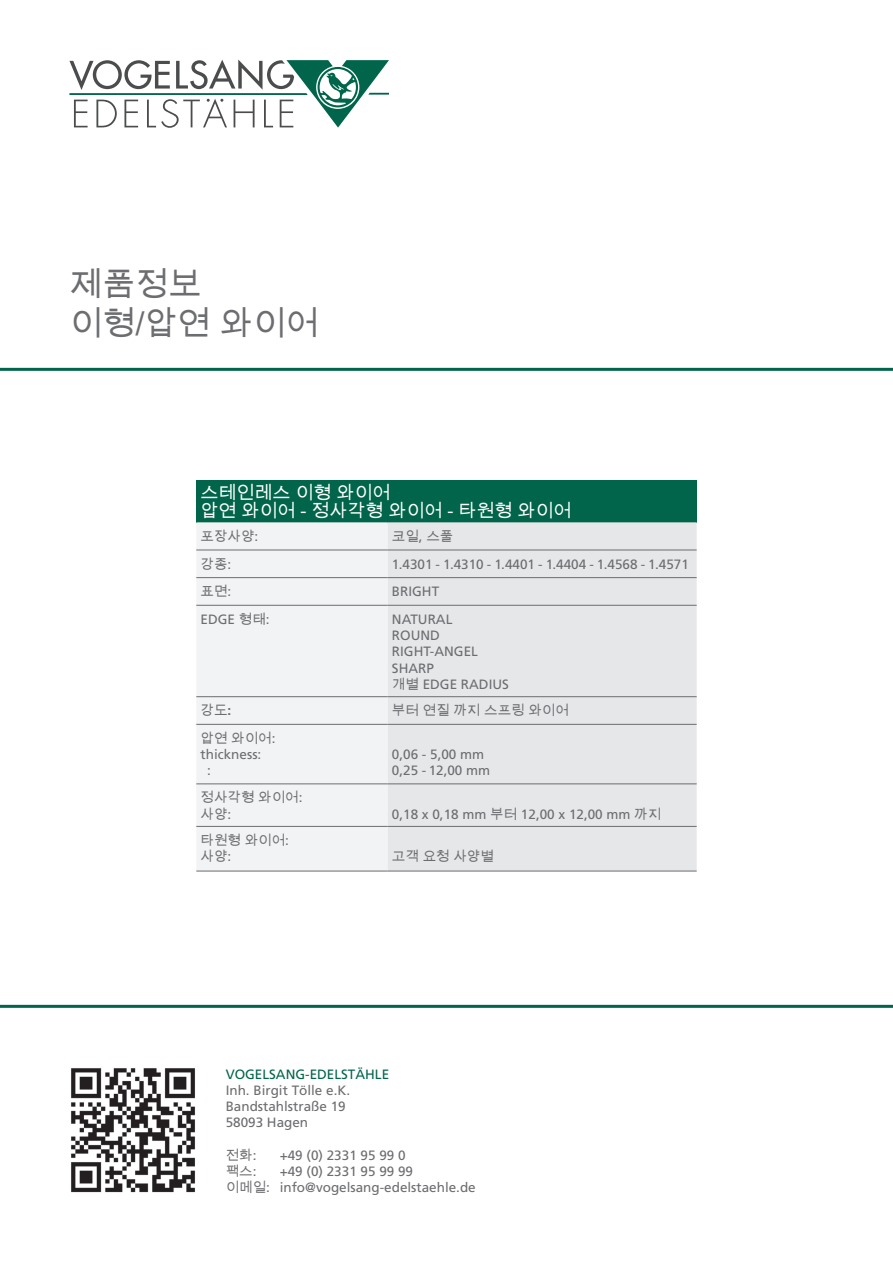
<style>
.page{position:relative;width:893px;height:1263px;background:#fff}
.page>*{position:absolute;margin:0;border:0;box-sizing:border-box;transform-origin:0 0}
.t1{font:33px/39.6px "Arial Unicode MS";color:#6c6d70}
.t2{font:18px/18px "Arial Unicode MS";color:#fff}
.t3{font:13.5px/16.2px "Frutiger LT Std";color:#6c6d70}
.t4{font:13.5px/16.2px "Arial Unicode MS";color:#6c6d70}
.t5{font:13.5px "Frutiger LT Std";color:#00654a}
.s1{font-family:"Frutiger LT Std"}
.s2{font-family:"Arial Unicode MS"}
.s3{font-family:"Frutiger LT Std";font-weight:700}
</style>
<div class="page">
<img style="left:71px;top:1068px;width:124px;height:125px">
<svg style="left:69px;top:60px;width:320px;height:68px"></svg>
<hr style="left:0;top:1005px;width:893px;height:3px;background:#00654a">
<hr style="left:0;top:368px;width:893px;height:3px;background:#00654a">
<div style="left:196px;top:480px;width:501px;height:42px;background:#00654a"></div>
<div style="left:196px;top:522px;width:192px;height:349px;background:#f2f3f4"></div>
<div style="left:388px;top:522px;width:309px;height:349px;background:#e6e7e9"></div>
<hr style="left:196px;top:871px;width:192px;height:1px;background:#6c6d70">
<hr style="left:388px;top:871px;width:309px;height:1px;background:#6c6d70">
<hr style="left:196px;top:550px;width:192px;height:1px;background:#6c6d70">
<hr style="left:388px;top:550px;width:309px;height:1px;background:#6c6d70">
<hr style="left:196px;top:577px;width:192px;height:1px;background:#6c6d70">
<hr style="left:388px;top:577px;width:309px;height:1px;background:#6c6d70">
<hr style="left:196px;top:605px;width:192px;height:1px;background:#6c6d70">
<hr style="left:388px;top:605px;width:309px;height:1px;background:#6c6d70">
<hr style="left:196px;top:696px;width:192px;height:1px;background:#6c6d70">
<hr style="left:388px;top:696px;width:309px;height:1px;background:#6c6d70">
<hr style="left:196px;top:724px;width:192px;height:1px;background:#6c6d70">
<hr style="left:388px;top:724px;width:309px;height:1px;background:#6c6d70">
<hr style="left:196px;top:783px;width:192px;height:1px;background:#6c6d70">
<hr style="left:388px;top:783px;width:309px;height:1px;background:#6c6d70">
<hr style="left:196px;top:826px;width:192px;height:1px;background:#6c6d70">
<hr style="left:388px;top:826px;width:309px;height:1px;background:#6c6d70">
<h1 class="t1" style="left:69px;top:264px;width:251px">제품정보 이형/압연 와이어</h1>
<h2 class="t2" style="left:201px;top:483px;width:373px">스테인레스 이형 와이어<br>압연 와이어 - 정사각형 와이어 - 타원형 와이어</h2>
<p class="t4" style="left:201px;top:528px;width:59px">포장사양<span class="s1">:</span></p>
<p class="t4" style="left:392px;top:528px;width:63px">코일<span class="s1">,</span> 스풀</p>
<p class="t4" style="left:201px;top:555px;width:32px">강종<span class="s1">:</span></p>
<p class="t3" style="left:392px;top:556px;width:298px">1.4301 - 1.4310 - 1.4401 - 1.4404 - 1.4568 - 1.4571</p>
<p class="t4" style="left:201px;top:583px;width:32px">표면<span class="s1">:</span></p>
<p class="t3" style="left:392px;top:583px;width:49px">BRIGHT</p>
<p class="t3" style="left:201px;top:611px;width:71px">EDGE <span class="s2">형태</span>:</p>
<p class="t3" style="left:392px;top:611px;width:119px">NATURAL<br>ROUND<br>RIGHT-ANGEL<br>SHARP<br><span class="s2">개별</span> EDGE RADIUS</p>
<p class="t4" style="left:201px;top:702px;width:32px">강도<span class="s3">:</span></p>
<p class="t4" style="left:392px;top:702px;width:179px">부터 연질 까지 스프링 와이어</p>
<p class="t4" style="left:201px;top:730px;width:77px">압연 와이어<span class="s1">:</span></p>
<p class="t3" style="left:201px;top:746px;width:62px">thickness: 폭:</p>
<p class="t3" style="left:392px;top:746px;width:100px">0,06 - 5,00 mm<br>0,25 - 12,00 mm</p>
<p class="t4" style="left:201px;top:789px;width:104px">정사각형 와이어<span class="s1">: </span>사양<span class="s1">:</span></p>
<p class="t3" style="left:392px;top:806px;width:271px">0,18 x 0,18 mm <span class="s2">부터</span> 12,00 x 12,00 mm <span class="s2">까지</span></p>
<p class="t4" style="left:201px;top:832px;width:90px">타원형 와이어<span class="s1">: </span>사양<span class="s1">:</span></p>
<p class="t4" style="left:392px;top:848px;width:104px">고객 요청 사양별</p>
<p class="t5" style="left:226px;top:1066px;width:165px">VOGELSANG-EDELSTÄHLE</p>
<p class="t3" style="left:226px;top:1082px;width:126px">Inh. Birgit Tölle e.K.<br>Bandstahlstraße 19<br>58093 Hagen</p>
<p class="t4" style="left:226px;top:1146px;width:32px">전화<span class="s1">:</span></p>
<p class="t3" style="left:280px;top:1147px;width:127px">+49 (0) 2331 95 99 0</p>
<p class="t4" style="left:226px;top:1163px;width:32px">팩스<span class="s1">:</span></p>
<p class="t3" style="left:226px;top:1163px;width:252px;text-indent:54px">+49 (0) 2331 95 99 99<br><span class="s2">이메일</span>: info@vogelsang-edelstaehle.de</p>
</div>
